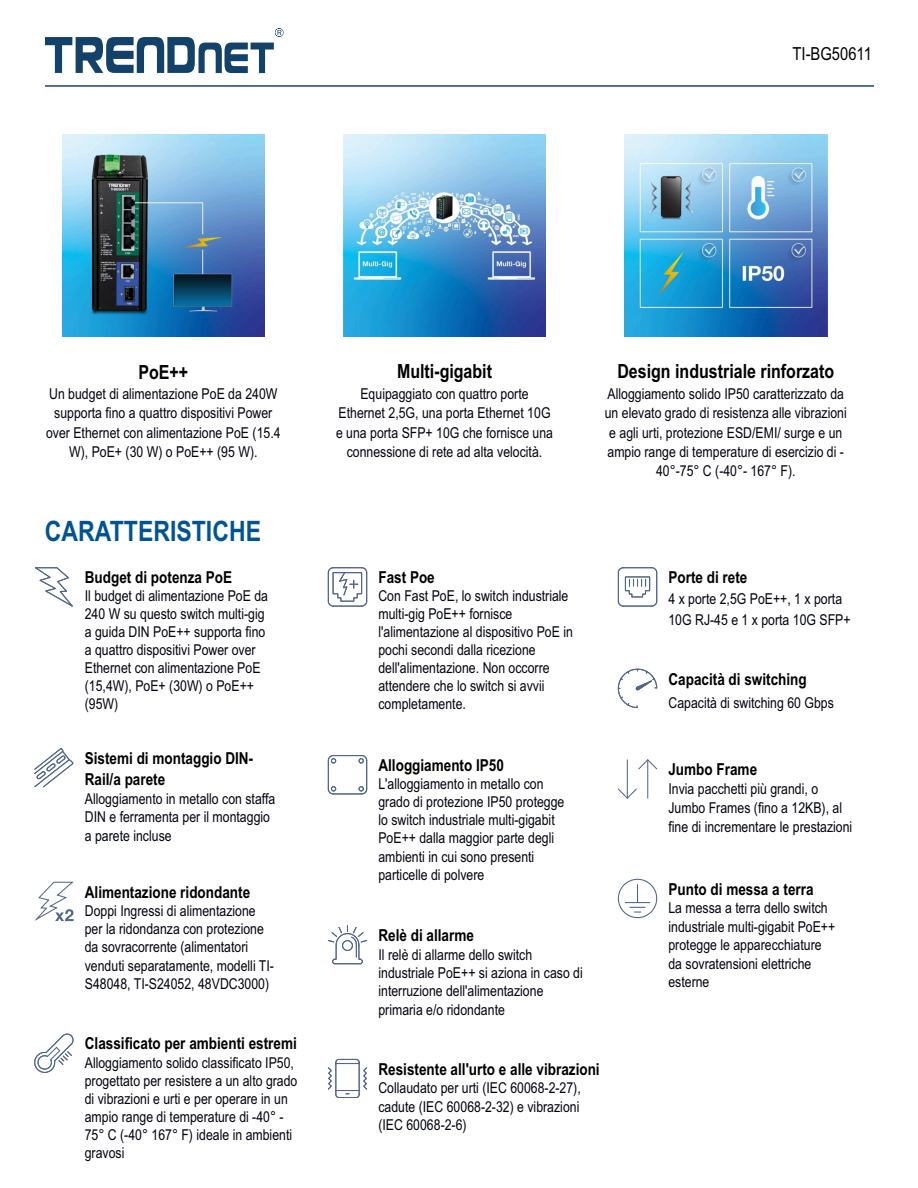
<style>
.page{position:relative;width:918px;height:1188px;background:#fff}
.page>*{position:absolute;margin:0;border:0;box-sizing:border-box;transform-origin:0 0}
.t1{font:700 28.2px "Arial Narrow";color:#005495}
.t2{font:700 19.5px "Arial Narrow";color:#000}
.t3{font:18px "Arial Narrow";color:#000}
.t4{font:700 16.5px/20.9px "Arial Narrow";color:#000}
.t5{font:15px/18px "Arial Narrow";color:#00030e}
</style>
<div class="page">
<img style="left:62px;top:134px;width:203px;height:203px">
<img style="left:343px;top:134px;width:203px;height:203px">
<img style="left:625px;top:134px;width:202px;height:203px">
<svg style="left:45px;top:28px;width:239px;height:45px"></svg>
<hr style="left:45px;top:85px;width:829px;height:2px;background:#32537d">
<svg style="left:35px;top:567px;width:38px;height:40px"></svg>
<svg style="left:327px;top:567px;width:41px;height:40px"></svg>
<svg style="left:617px;top:567px;width:41px;height:40px"></svg>
<svg style="left:34px;top:748px;width:40px;height:40px"></svg>
<svg style="left:327px;top:755px;width:41px;height:40px"></svg>
<svg style="left:617px;top:668px;width:41px;height:40px"></svg>
<svg style="left:34px;top:881px;width:40px;height:41px"></svg>
<svg style="left:327px;top:925px;width:41px;height:40px"></svg>
<hr style="left:627px;top:760px;width:1px;height:38px;background:#52658b">
<svg style="left:618px;top:788px;width:19px;height:11px"></svg>
<hr style="left:647px;top:760px;width:1px;height:38px;background:#52658b">
<svg style="left:638px;top:759px;width:20px;height:11px"></svg>
<svg style="left:34px;top:1033px;width:40px;height:40px"></svg>
<svg style="left:327px;top:1058px;width:41px;height:40px"></svg>
<div style="left:618px;top:879px;width:39px;height:39px;border:1px solid #485e87;border-radius:50%"></div>
<svg style="left:625px;top:884px;width:25px;height:29px"></svg>
<p class="t3" style="left:793px;top:47px;width:81px">TI-BG50611</p>
<h2 class="t2" style="left:138px;top:364px;width:51px">PoE++</h2>
<p class="t5" style="left:46px;top:386px;width:236px;line-height:19.4px;text-align:center">Un budget di alimentazione PoE da 240W supporta fino a quattro dispositivi Power over Ethernet con alimentazione PoE (15.4<br>W), PoE+ (30 W) o PoE++ (95 W).</p>
<h1 class="t1" style="left:45px;top:520px;width:218px">CARATTERISTICHE</h1>
<p class="t4" style="left:85px;top:568px;width:149px">Budget di potenza PoE</p>
<p class="t5" style="left:85px;top:589px;width:185px">Il budget di alimentazione PoE da<br>240 W su questo switch multi-gig a guida DIN PoE++ supporta fino a quattro dispositivi Power over<br>Ethernet con alimentazione PoE (15,4W), PoE+ (30W) o PoE++ (95W)</p>
<p class="t4" style="left:85px;top:749px;width:170px">Sistemi di montaggio DIN-<br>Rail/a parete</p>
<p class="t5" style="left:85px;top:790px;width:192px;line-height:18.8px">Alloggiamento in metallo con staffa<br>DIN e ferramenta per il montaggio a parete incluse</p>
<p class="t4" style="left:85px;top:883px;width:167px">Alimentazione ridondante</p>
<p class="t5" style="left:85px;top:903px;width:191px">Doppi Ingressi di alimentazione per la ridondanza con protezione da sovracorrente (alimentatori venduti separatamente, modelli TI-S48048, TI-S24052, 48VDC3000)</p>
<h2 class="t2" style="left:397px;top:364px;width:97px">Multi-gigabit</h2>
<p class="t5" style="left:336px;top:385px;width:219px;line-height:19.4px;text-align:center">Equipaggiato con quattro porte Ethernet 2,5G, una porta Ethernet 10G e una porta SFP+ 10G che fornisce una connessione di rete ad alta velocità.</p>
<h2 class="t2" style="left:617px;top:364px;width:218px">Design industriale rinforzato</h2>
<p class="t5" style="left:605px;top:385px;width:244px;line-height:19.4px;text-align:center">Alloggiamento solido IP50 caratterizzato da un elevato grado di resistenza alle vibrazioni e agli urti, protezione ESD/EMI/ surge e un ampio range di temperature di esercizio di - 40°-75° C (-40°- 167° F).</p>
<p class="t4" style="left:378px;top:568px;width:58px">Fast Poe</p>
<p class="t5" style="left:378px;top:589px;width:196px">Con Fast PoE, lo switch industriale multi-gig PoE++ fornisce l'alimentazione al dispositivo PoE in pochi secondi dalla ricezione dell'alimentazione. Non occorre attendere che lo switch si avvii completamente.</p>
<p class="t4" style="left:378px;top:756px;width:127px">Alloggiamento IP50</p>
<p class="t5" style="left:378px;top:776px;width:187px">L'alloggiamento in metallo con grado di protezione IP50 protegge lo switch industriale multi-gigabit<br>PoE++ dalla maggior parte degli ambienti in cui sono presenti particelle di polvere</p>
<p class="t4" style="left:378px;top:926px;width:97px">Relè di allarme</p>
<p class="t5" style="left:378px;top:946px;width:206px;line-height:18.5px">Il relè di allarme dello switch industriale PoE++ si aziona in caso di interruzione dell'alimentazione primaria e/o ridondante</p>
<p class="t4" style="left:668px;top:568px;width:80px">Porte di rete</p>
<p class="t5" style="left:668px;top:590px;width:184px;line-height:20.7px">4 x porte 2,5G PoE++, 1 x porta<br>10G RJ-45 e 1 x porta 10G SFP+</p>
<p class="t4" style="left:668px;top:670px;width:140px">Capacità di switching</p>
<p class="t5" style="left:668px;top:696px;width:167px">Capacità di switching 60 Gbps</p>
<p class="t4" style="left:668px;top:760px;width:90px">Jumbo Frame</p>
<p class="t5" style="left:668px;top:781px;width:185px;line-height:18.9px">Invia pacchetti più grandi, o<br>Jumbo Frames (fino a 12KB), al fine di incrementare le prestazioni</p>
<p class="t4" style="left:668px;top:880px;width:147px">Punto di messa a terra</p>
<p class="t5" style="left:668px;top:900px;width:168px;line-height:18.5px">La messa a terra dello switch industriale multi-gigabit PoE++ protegge le apparecchiature da sovratensioni elettriche esterne</p>
<p class="t4" style="left:85px;top:1035px;width:214px">Classificato per ambienti estremi</p>
<p class="t5" style="left:85px;top:1055px;width:214px">Alloggiamento solido classificato IP50, progettato per resistere a un alto grado di vibrazioni e urti e per operare in un ampio range di temperature di -40° - 75° C (-40° 167° F) ideale in ambienti gravosi</p>
<p class="t4" style="left:378px;top:1060px;width:223px">Resistente all'urto e alle vibrazioni</p>
<p class="t5" style="left:378px;top:1080px;width:204px;text-align:justify">Collaudato per urti (IEC 60068-2-27), cadute (IEC 60068-2-32) e vibrazioni (IEC 60068-2-6)</p>
</div>
